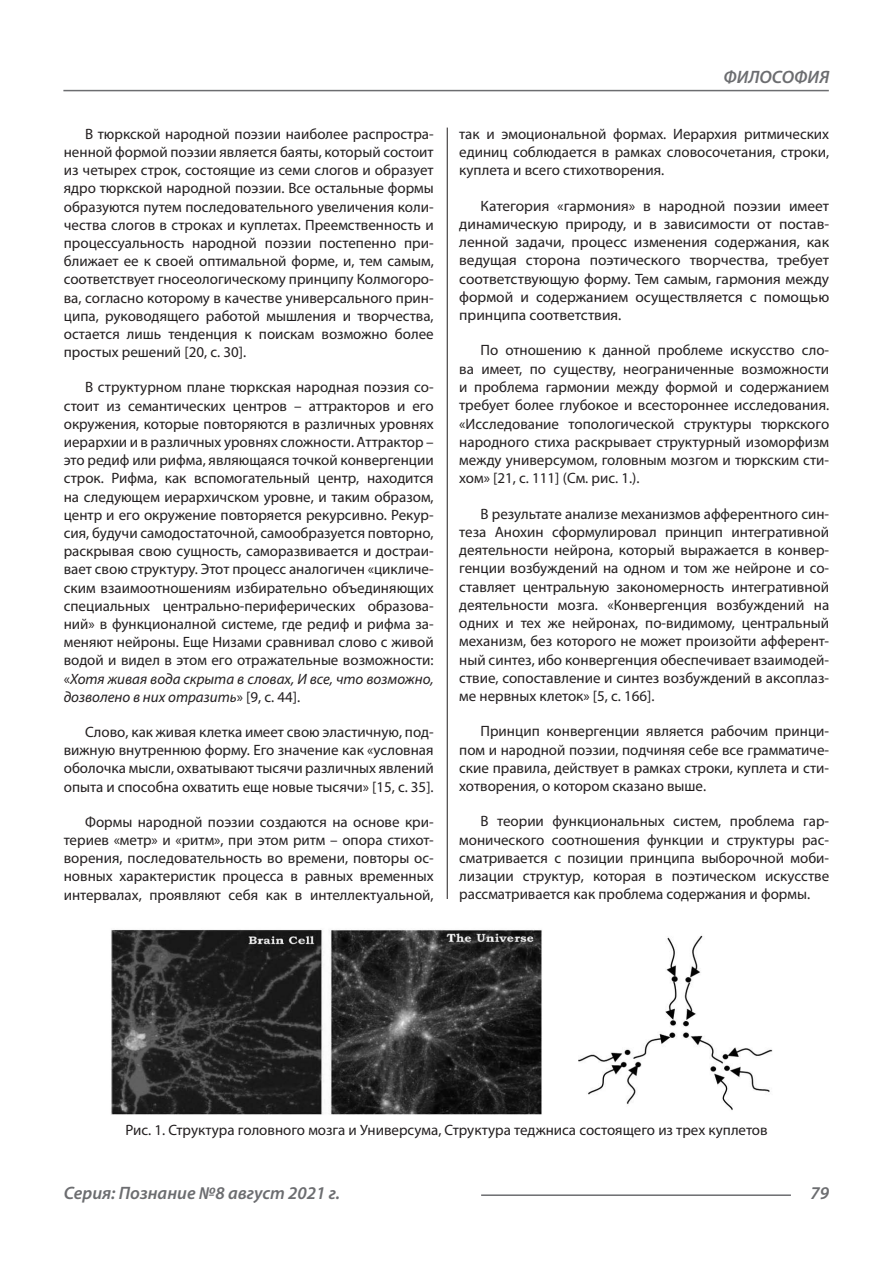
<style>
.page{position:relative;width:893px;height:1263px;background:#fff}
.page>*{position:absolute;margin:0;border:0;box-sizing:border-box;transform-origin:0 0}
.t1{font:italic 600 18px "Myriad Pro";color:#6c6d70}
.Статья_текст{font:15px/18.1px "Myriad Pro";color:#231f20;text-align:justify}
.Рисунок_в_статье{font:15px "Myriad Pro";color:#231f20}
.s1{font-style:italic}
</style>
<div class="page">
<hr style="left:447px;top:128px;width:1px;height:1007px;background:#231f20">
<hr style="left:63px;top:90px;width:766px;height:1px;background:#6c6d70">
<hr style="left:481px;top:1194px;width:310px;height:2px;background:#6c6d70">
<div style="left:438px;top:900px;width:18px;height:256px;background:#fff"></div>
<img style="left:111px;top:929px;width:662px;height:186px">
<p class="Статья_текст" style="left:64px;top:124px;width:371px;text-indent:21px">В тюркской народной поэзии наиболее распростра&shy;ненной формой поэзии является баяты, который состоит из четырех строк, состоящие из семи слогов и образует ядро тюркской народной поэзии. Все остальные формы образуются путем последовательного увеличения коли&shy;чества слогов в строках и куплетах. Преемственность и процессуальность народной поэзии постепенно при&shy;ближает ее к своей оптимальной форме, и, тем самым, соответствует гносеологическому принципу Колмогоро&shy;ва, согласно которому в качестве универсального прин&shy;ципа, руководящего работой мышления и творчества, остается лишь тенденция к поискам возможно более простых решений [20, с. 30].</p>
<p class="Статья_текст" style="left:64px;top:378px;width:371px;text-indent:21px">В структурном плане тюркская народная поэзия со&shy;стоит из семантических центров – аттракторов и его окружения, которые повторяются в различных уровнях иерархии и в различных уровнях сложности. Аттрактор – это редиф или рифма, являющаяся точкой конвергенции строк. Рифма, как вспомогательный центр, находится на следующем иерархичском уровне, и таким образом, центр и его окружение повторяется рекурсивно. Рекур&shy;сия, будучи самодостаточной, самообразуется повторно, раскрывая свою сущность, саморазвивается и достраи&shy;вает свою структуру. Этот процесс аналогичен «цикличе&shy;ским взаимоотношениям избирательно объединяющих специальных центрально-периферических образова&shy;ний» в функционалной системе, где редиф и рифма за&shy;меняют нейроны. Еще Низами сравнивал слово с живой водой и видел в этом его отражательные возможности: «<span class="s1">Хотя живая вода скрыта в словах, И все, что возможно, дозволено в них отразить</span>» [9, с. 44].</p>
<p class="Статья_текст" style="left:64px;top:723px;width:371px;text-indent:21px">Слово, как живая клетка имеет свою эластичную, под&shy;вижную внутреннюю форму. Его значение как «условная оболочка мысли, охватывают тысячи различных явлений опыта и способна охватить еще новые тысячи» [15, с. 35].</p>
<p class="Статья_текст" style="left:64px;top:812px;width:371px;text-indent:21px">Формы народной поэзии создаются на основе кри&shy;териев «метр» и «ритм», при этом ритм – опора стихот&shy;ворения, последовательность во времени, повторы ос&shy;новных характеристик процесса в равных временных интервалах, проявляют себя как в интеллектуальной,</p>
<p class="t1" style="left:723px;top:66px;width:107px">ФИЛОСОФИЯ</p>
<p class="Статья_текст" style="left:459px;top:124px;width:371px">так и эмоциональной формах. Иерархия ритмических единиц соблюдается в рамках словосочетания, строки, куплета и всего стихотворения.</p>
<p class="Статья_текст" style="left:459px;top:196px;width:371px;text-indent:21px">Категория «гармония» в народной поэзии имеет динамическую природу, и в зависимости от постав&shy;ленной задачи, процесс изменения содержания, как ведущая сторона поэтического творчества, требует соответствующую форму. Тем самым, гармония между формой и содержанием осуществляется с помощью принципа соответствия.</p>
<p class="Статья_текст" style="left:459px;top:341px;width:371px;text-indent:21px">По отношению к данной проблеме искусство сло&shy;ва имеет, по существу, неограниченные возможности и проблема гармонии между формой и содержанием требует более глубокое и всестороннее исследования. «Исследование топологической структуры тюркского народного стиха раскрывает структурный изоморфизм между универсумом, головным мозгом и тюркским сти&shy;хом» [21, с. 111] (См. рис. 1.).</p>
<p class="Статья_текст" style="left:459px;top:504px;width:371px;text-indent:21px">В результате анализе механизмов афферентного син&shy;теза Анохин сформулировал принцип интегративной деятельности нейрона, который выражается в конвер&shy;генции возбуждений на одном и том же нейроне и со&shy;ставляет центральную закономерность интегративной деятельности мозга. «Конвергенция возбуждений на одних и тех же нейронах, по-видимому, центральный механизм, без которого не может произойти афферент&shy;ный синтез, ибо конвергенция обеспечивает взаимодей&shy;ствие, сопоставление и синтез возбуждений в аксоплаз&shy;ме нервных клеток» [5, с. 166].</p>
<p class="Статья_текст" style="left:459px;top:722px;width:371px;text-indent:21px">Принцип конвергенции является рабочим принци&shy;пом и народной поэзии, подчиняя себе все грамматиче&shy;ские правила, действует в рамках строки, куплета и сти&shy;хотворения, о котором сказано выше.</p>
<p class="Статья_текст" style="left:459px;top:812px;width:371px;text-indent:21px">В теории функциональных систем, проблема гар&shy;монического соотношения функции и структуры рас&shy;сматривается с позиции принципа выборочной моби&shy;лизации структур, которая в поэтическом искусстве рассматривается как проблема содержания и формы.</p>
<p class="Рисунок_в_статье" style="left:125px;top:1121px;width:644px">Рис. 1. Структура головного мозга и Универсума, Структура теджниса состоящего из трех куплетов</p>
<p class="t1" style="left:64px;top:1182px;width:278px">Серия: Познание №8 август 2021 г.</p>
<p class="t1" style="left:810px;top:1182px;width:20px">79</p>
</div>
